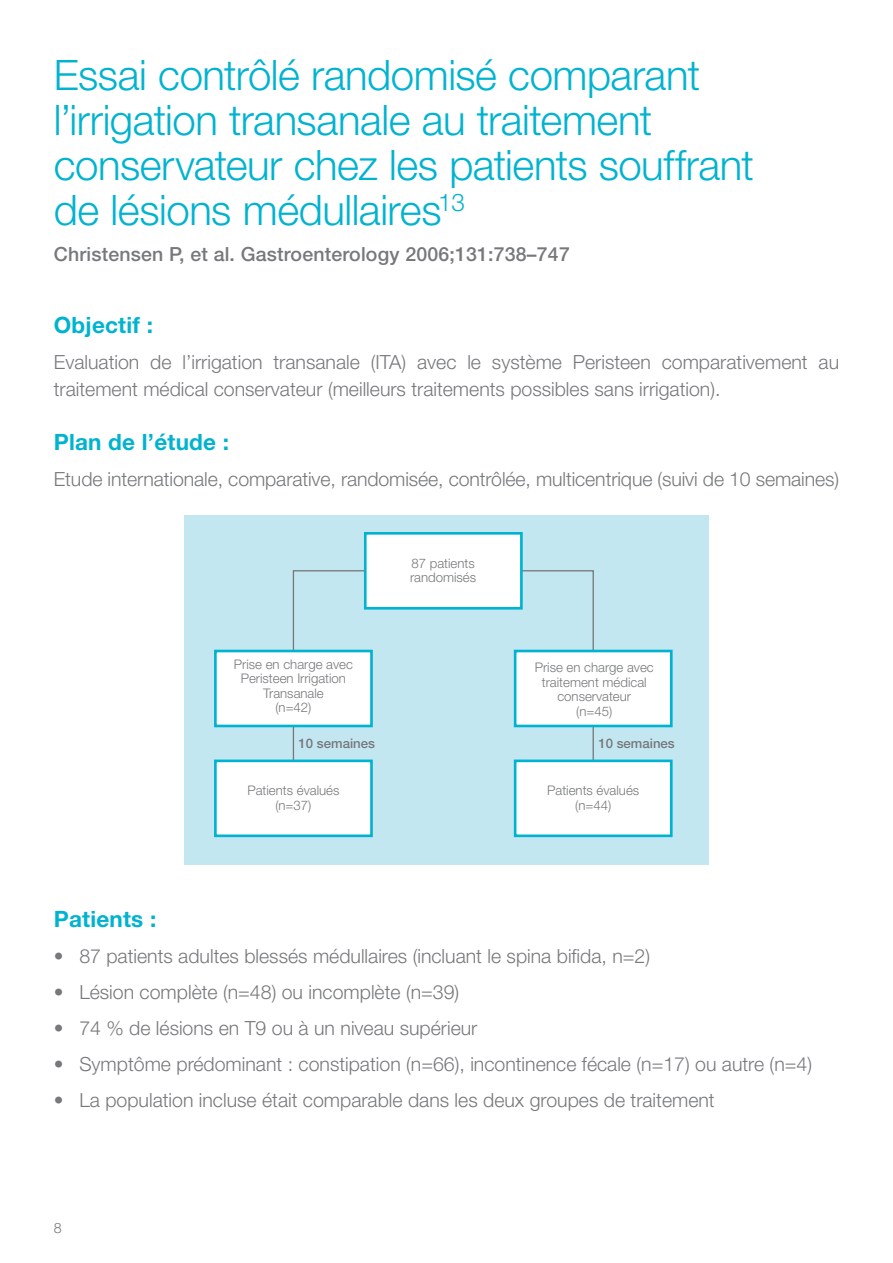
<style>
.page{position:relative;width:893px;height:1263px;background:#fff}
.page>*{position:absolute;margin:0;border:0;box-sizing:border-box;transform-origin:0 0}
.t1{font:300 42px/45px "Helvetica Neue LT Pro";letter-spacing:-.01em;color:#00b3d0}
.t2{font:700 22.5px "Helvetica Neue LT Pro";letter-spacing:.01em;color:#00b3d0}
.t3{font:300 19.5px/27px "Helvetica Neue LT Pro";color:#76787b}
.t4{font:500 19.5px "Helvetica Neue LT Pro";letter-spacing:.01em;color:#76787b}
.t5{font:300 14.25px "Helvetica Neue LT Pro";color:#76787b}
.t6{font:300 13.2px/14.5px "Helvetica Neue LT Pro";color:#76787b;text-align:center}
.t7{font:500 13.2px "Helvetica Neue LT Pro";color:#76787b}
</style>
<div class="page">
<div style="left:184px;top:514px;width:525px;height:350px;background:#c3e7f1"></div>
<svg style="left:292px;top:569px;width:302px;height:248px"></svg>
<div style="left:365px;top:533px;width:156px;height:75px;background:#fff"></div>
<div style="left:364px;top:532px;width:159px;height:78px;border:3px solid #00b3d0"></div>
<div style="left:515px;top:651px;width:156px;height:75px;background:#fff"></div>
<div style="left:514px;top:650px;width:159px;height:77px;border:3px solid #00b3d0"></div>
<div style="left:215px;top:651px;width:156px;height:75px;background:#fff"></div>
<div style="left:214px;top:650px;width:159px;height:77px;border:3px solid #00b3d0"></div>
<div style="left:515px;top:761px;width:156px;height:75px;background:#fff"></div>
<div style="left:514px;top:759px;width:159px;height:78px;border:3px solid #00b3d0"></div>
<div style="left:215px;top:761px;width:156px;height:75px;background:#fff"></div>
<div style="left:214px;top:759px;width:159px;height:78px;border:3px solid #00b3d0"></div>
<h1 class="t1" style="left:54px;top:52px;width:702px">Essai contrôlé randomisé comparant l’irrigation transanale au traitement conservateur chez les patients souffrant de lésions médullaires<sup>13</sup></h1>
<p class="t4" style="left:54px;top:242px;width:517px">Christensen P, et al. Gastroenterology 2006;131:738–747</p>
<p class="t2" style="left:54px;top:311px;width:101px">Objectif :</p>
<p class="t3" style="left:54px;top:348px;width:787px">Evaluation de l’irrigation transanale (ITA) avec le système Peristeen comparativement au traitement médical conservateur (meilleurs traitements possibles sans irrigation).</p>
<p class="t2" style="left:54px;top:428px;width:177px">Plan de l’étude :</p>
<p class="t3" style="left:54px;top:465px;width:787px">Etude internationale, comparative, randomisée, contrôlée, multicentrique (suivi de 10 semaines)</p>
<p class="t6" style="left:234px;top:656px;width:121px">Prise en charge avec<br>Peristeen Irrigation<br>Transanale<br>(n=42)</p>
<p class="t6" style="left:410px;top:555px;width:68px;text-align:left">87 patients randomisés</p>
<p class="t6" style="left:535px;top:660px;width:121px">Prise en charge avec traitement médical conservateur<br>(n=45)</p>
<p class="t7" style="left:299px;top:735px;width:78px">10 semaines</p>
<p class="t7" style="left:598px;top:735px;width:78px">10 semaines</p>
<p class="t6" style="left:247px;top:783px;width:94px">Patients évalués (n=37)</p>
<p class="t6" style="left:547px;top:783px;width:94px">Patients évalués (n=44)</p>
<p class="t2" style="left:54px;top:905px;width:104px">Patients :</p>
<p class="t3" style="left:54px;top:942px;width:598px">• 87 patients adultes blessés médullaires (incluant le spina bifida, n=2)</p>
<p class="t3" style="left:54px;top:978px;width:407px">• Lésion complète (n=48) ou incomplète (n=39)</p>
<p class="t3" style="left:54px;top:1014px;width:425px">• 74 % de lésions en T9 ou à un niveau supérieur</p>
<p class="t3" style="left:54px;top:1050px;width:760px">• Symptôme prédominant : constipation (n=66), incontinence fécale (n=17) ou autre (n=4)</p>
<p class="t3" style="left:54px;top:1086px;width:662px">• La population incluse était comparable dans les deux groupes de traitement</p>
<p class="t5" style="left:54px;top:1219px;width:9px">8</p>
</div>
